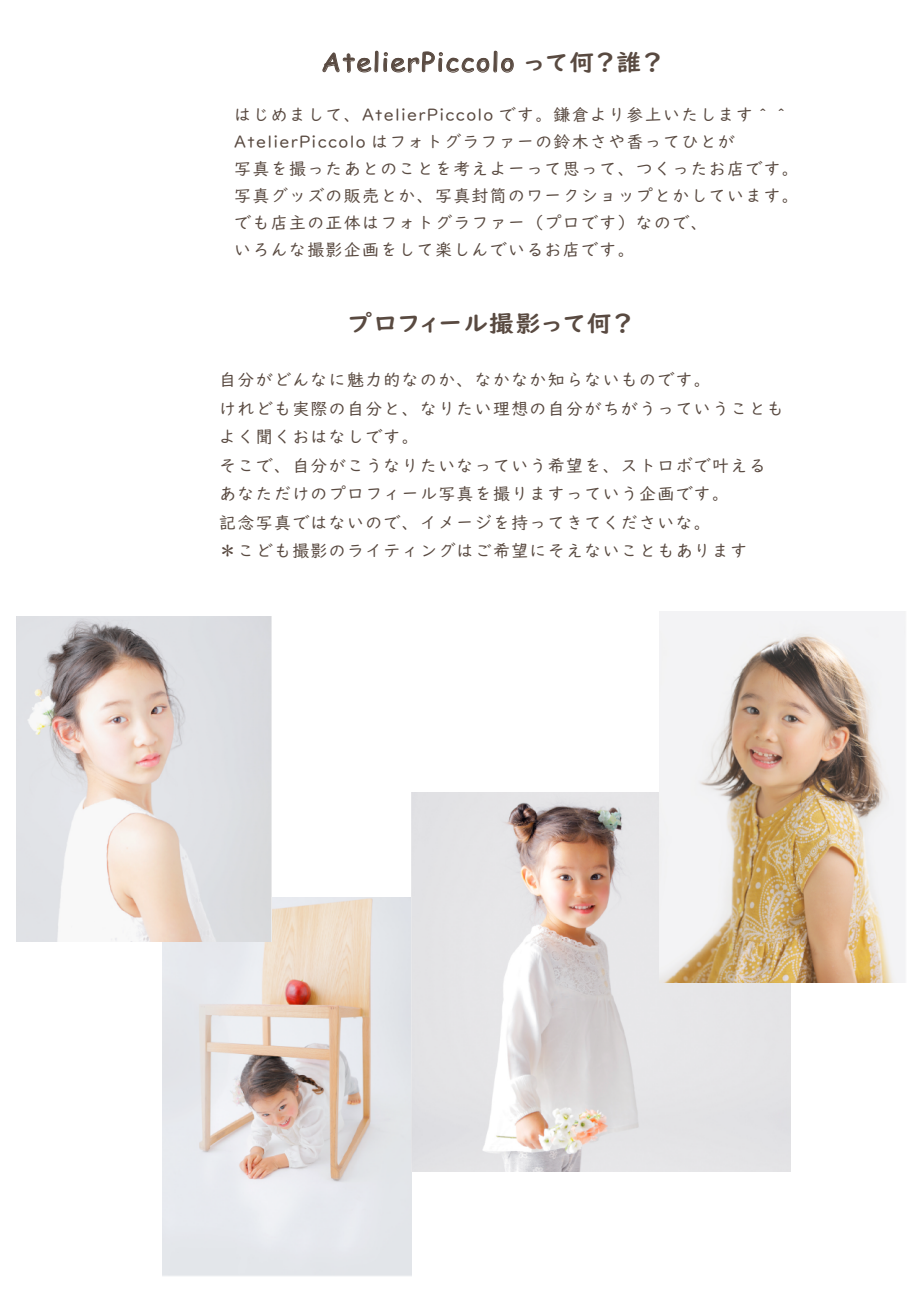
<style>
.page{position:relative;width:919px;height:1289px;background:#fff}
.page>*{position:absolute;margin:0;border:0;box-sizing:border-box;transform-origin:0 0}
.t1{font:25.35px "Comic Sans MS";letter-spacing:.05em;color:#594a41;scale:1.07 1}
.t2{font:23.1px "UD Digi Kyokasho NK B";letter-spacing:.075em;color:#594a41;scale:1.07 1}
.t3{font:16.95px/28.5px "UD Digi Kyokasho NP R";letter-spacing:.075em;color:#594a41}
.s1{font-family:"UD Digi Kyokasho NK B";font-size:23.1px}
</style>
<div class="page">
<svg style="left:322px;top:51px;width:192px;height:22px"></svg>
<img style="left:162px;top:897px;width:249px;height:377px">
<img style="left:411px;top:792px;width:379px;height:379px">
<img style="left:16px;top:616px;width:255px;height:325px">
<img style="left:659px;top:611px;width:245px;height:371px">
<h1 class="t1" style="left:321px;top:43px;width:320px">AtelierPiccolo <span class="s1">って何？誰？</span></h1>
<p class="t3" style="left:234px;top:101px;width:566px;line-height:27px">はじめまして、AtelierPiccolo です。鎌倉より参上いたします＾＾AtelierPiccolo はフォトグラファーの鈴木さや香ってひとが<br>写真を撮ったあとのことを考えよーって思って、つくったお店です。写真グッズの販売とか、写真封筒のワークショップとかしています。でも店主の正体はフォトグラファー（プロです）なので、<br>いろんな撮影企画をして楽しんでいるお店です。</p>
<h2 class="t2" style="left:348px;top:309px;width:266px">プロフィール撮影って何？</h2>
<p class="t3" style="left:219px;top:365px;width:566px">自分がどんなに魅力的なのか、なかなか知らないものです。<br>けれども実際の自分と、なりたい理想の自分がちがうっていうこともよく聞くおはなしです。<br>そこで、自分がこうなりたいなっていう希望を、ストロボで叶えるあなただけのプロフィール写真を撮りますっていう企画です。<br>記念写真ではないので、イメージを持ってきてくださいな。<br>＊こども撮影のライティングはご希望にそえないこともあります</p>
</div>
